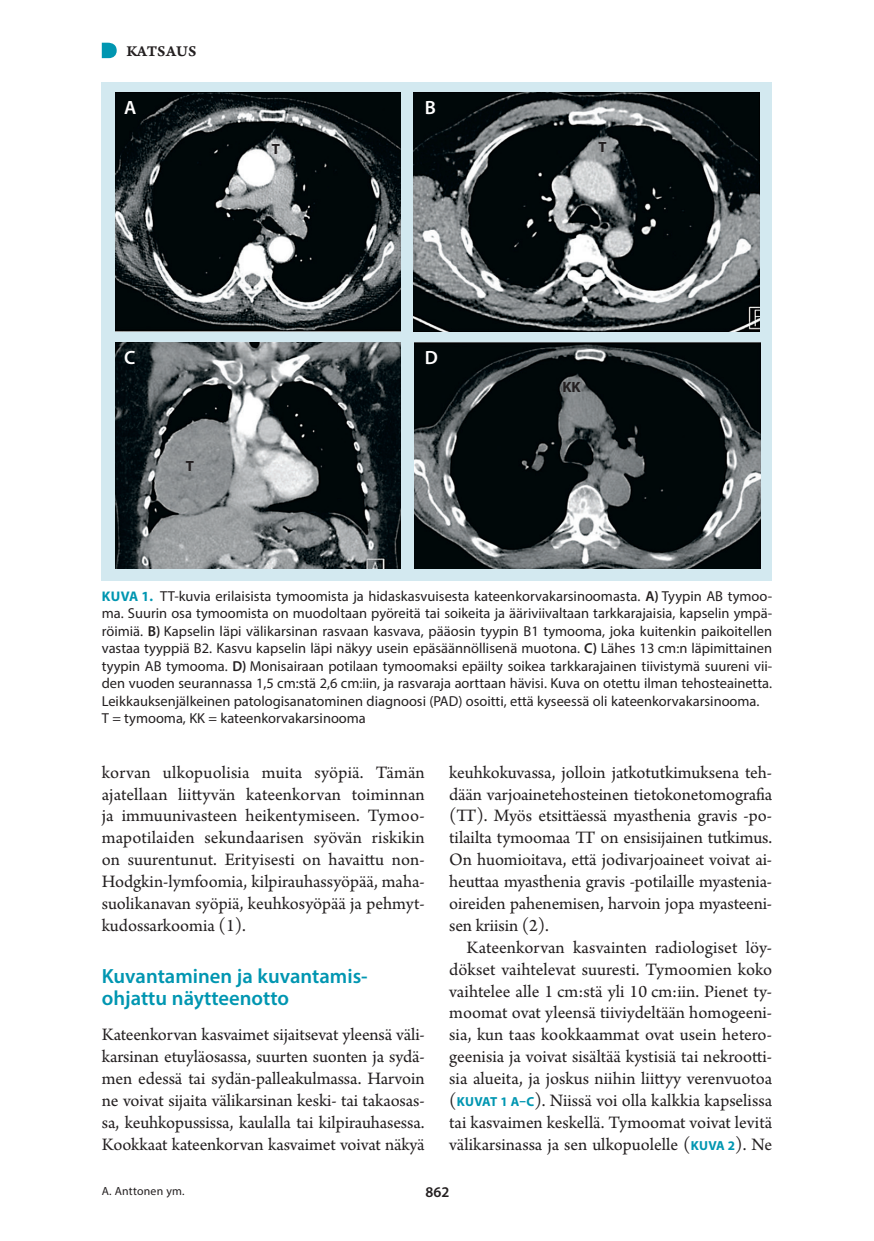
<style>
.page{position:relative;width:874px;height:1241px;background:#fff}
.page>*{position:absolute;margin:0;border:0;box-sizing:border-box;transform-origin:0 0}
.v1{font:600 20.65px/21.9px "Myriad Pro";color:#0096b1}
.kt{font:600 19.25px "Myriad Pro";color:#fff}
.l_ei_sis{font:18.38px/21.9px "Arno Pro";letter-spacing:-.005em;color:#231f20;text-align:justify}
.vinj{font:15.75px "Arno Pro Smbd Caption";letter-spacing:.005em;color:#231f20}
.kt-2{font:700 14.88px "Myriad Pro";color:#231f20}
.t1{font:600 14.88px "Myriad Pro";color:#231f20}
.kt-3{font:14.35px/17.5px "Myriad Pro";color:#231f20;text-align:justify}
.Ala{font:11.9px "Myriad Pro";letter-spacing:.02em;color:#231f20}
.s1{font-weight:700;font-size:14px;color:#0096b1}
.s2{font-weight:600}
.s3{font-family:"Myriad Pro";font-weight:700;font-size:13.12px;color:#0096b1}
</style>
<div class="page">
<svg style="left:102px;top:43px;width:15px;height:15px"></svg>
<div style="left:102px;top:82px;width:669px;height:499px;background:#d3e9f0"></div>
<img style="left:115px;top:93px;width:285px;height:238px">
<img style="left:115px;top:342px;width:285px;height:226px">
<img style="left:413px;top:93px;width:345px;height:238px">
<img style="left:414px;top:342px;width:346px;height:226px">
<p class="vinj" style="left:126px;top:41px;width:71px">KATSAUS</p>
<p class="kt" style="left:124px;top:95px;width:14px">A</p>
<p class="kt" style="left:424px;top:95px;width:13px">B</p>
<p class="kt-2" style="left:272px;top:139px;width:10px">T</p>
<p class="kt-2" style="left:598px;top:137px;width:10px">T</p>
<p class="kt" style="left:124px;top:345px;width:13px">C</p>
<p class="kt" style="left:424px;top:345px;width:15px">D</p>
<p class="kt-2" style="left:186px;top:456px;width:10px">T</p>
<p class="kt-2" style="left:562px;top:377px;width:20px">KK</p>
<p class="kt-3" style="left:102px;top:586px;width:671px"><span class="s1">KUVA 1.</span> TT-kuvia erilaisista tymoomista ja hidaskasvuisesta kateenkorvakarsinoomasta. <span class="s2">A)</span> Tyypin AB tymoo&shy;ma. Suurin osa tymoomista on muodoltaan pyöreitä tai soikeita ja ääriviivaltaan tarkkarajaisia, kapselin ympä&shy;röimiä. <span class="s2">B)</span> Kapselin läpi välikarsinan rasvaan kasvava, pääosin tyypin B1 tymooma, joka kuitenkin paikoitellen vastaa tyyppiä B2. Kasvu kapselin läpi näkyy usein epäsäännöllisenä muotona. <span class="s2">C)</span> Lähes 13 cm:n läpimittainen tyypin AB tymooma. <span class="s2">D)</span> Monisairaan potilaan tymoomaksi epäilty soikea tarkkarajainen tiivistymä suureni vii&shy;den vuoden seurannassa 1,5 cm:stä 2,6 cm:iin, ja rasvaraja aorttaan hävisi. Kuva on otettu ilman tehosteainetta.<br>Leikkauksenjälkeinen patologisanatominen diagnoosi (PAD) osoitti, että kyseessä oli kateenkorvakarsinooma.</p>
<p class="kt-3" style="left:102px;top:709px;width:265px">T = tymooma, KK = kateenkorvakarsinooma</p>
<p class="l_ei_sis" style="left:102px;top:762px;width:324px">korvan ulkopuolisia muita syöpiä. Tämän ajatellaan liittyvän kateenkorvan toiminnan ja immuunivasteen heikentymiseen. Tymoo&shy;mapotilaiden sekundaarisen syövän riskikin on suurentunut. Erityisesti on havaittu non-Hodgkin-lymfoomia, kilpirauhassyöpää, maha&shy;suolikanavan syöpiä, keuhkosyöpää ja pehmyt&shy;kudossarkoomia (1).</p>
<p class="v1" style="left:102px;top:964px;width:266px">Kuvantaminen ja kuvantamis&shy;ohjattu näytteenotto</p>
<p class="l_ei_sis" style="left:102px;top:1024px;width:324px">Kateenkorvan kasvaimet sijaitsevat yleensä väli&shy;karsinan etuyläosassa, suurten suonten ja sydä&shy;men edessä tai sydän-palleakulmassa. Harvoin ne voivat sijaita välikarsinan keski- tai takaosas&shy;sa, keuhkopussissa, kaulalla tai kilpirauhasessa.<br>Kookkaat kateenkorvan kasvaimet voivat näkyä</p>
<p class="l_ei_sis" style="left:449px;top:762px;width:324px">keuhkokuvassa, jolloin jatkotutkimuksena teh&shy;dään varjoainetehosteinen tietokonetomografia (TT). Myös etsittäessä myasthenia gravis ‑po&shy;tilailta tymoomaa TT on ensisijainen tutkimus.<br>On huomioitava, että jodivarjoaineet voivat ai&shy;heuttaa myasthenia gravis ‑potilaille myastenia&shy;oireiden pahenemisen, harvoin jopa myasteeni&shy;sen kriisin (2).</p>
<p class="l_ei_sis" style="left:449px;top:937px;width:324px;text-indent:17px">Kateenkorvan kasvainten radiologiset löy&shy;dökset vaihtelevat suuresti. Tymoomien koko vaihtelee alle 1 cm:stä yli 10 cm:iin. Pienet ty&shy;moomat ovat yleensä tiiviydeltään homogeeni&shy;sia, kun taas kookkaammat ovat usein hetero&shy;geenisia ja voivat sisältää kystisiä tai nekrootti&shy;sia alueita, ja joskus niihin liittyy verenvuotoa (<span class="s3">KUVAT 1 A–C</span>). Niissä voi olla kalkkia kapselissa tai kasvaimen keskellä. Tymoomat voivat levitä välikarsinassa ja sen ulkopuolelle (<span class="s3">KUVA 2</span>). Ne</p>
<p class="Ala" style="left:102px;top:1183px;width:84px">A. Anttonen ym.</p>
<p class="t1" style="left:425px;top:1182px;width:25px">862</p>
</div>
